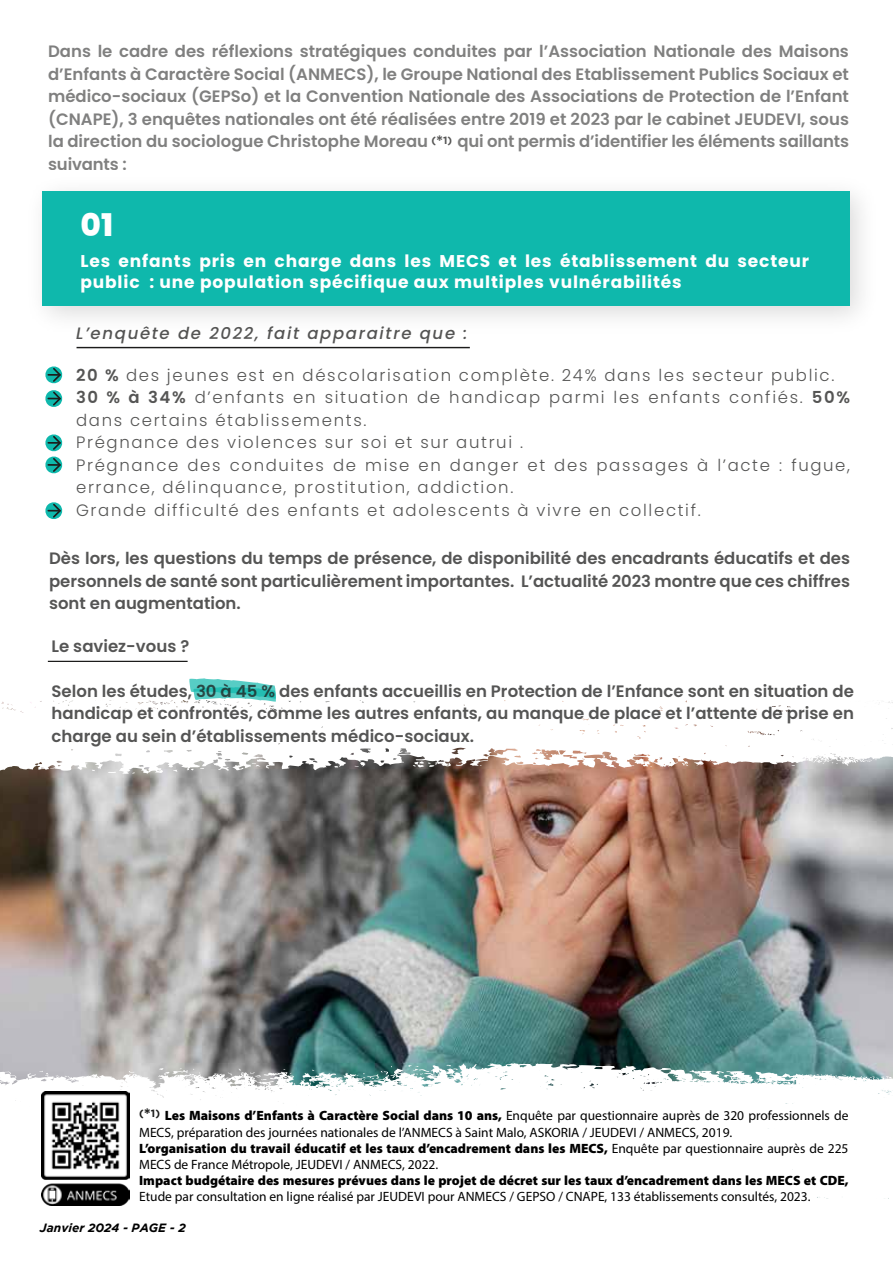
<style>
.page{position:relative;width:893px;height:1263px;background:#fff}
.page>*{position:absolute;margin:0;border:0;box-sizing:border-box;transform-origin:0 0}
.t1{font:800 31.2px "Poppins";color:#fff}
.t2{font:700 17.1px/20.4px "Poppins";letter-spacing:.05em;color:#fff}
.t3{font:600 16.5px/22.5px "Poppins";color:rgb(28 28 27/.75);text-align:justify}
.t4{font:300 16.5px/22.5px "Poppins";letter-spacing:.1em;color:rgb(28 28 27/.75)}
.t5{font:italic 500 16.5px "Poppins";letter-spacing:.1em;color:rgb(28 28 27/.75)}
.t6{font:13.5px/16.2px "Myriad Pro";color:#000}
.t7{font:900 13.5px "Myriad Pro";color:#000}
.t8{font:italic 700 12px "Gotham";color:#000}
.s1{font-family:"Gotham";font-weight:700;color:#1c1c1b}
.s2{font-weight:600}
.s3{font-family:"Gotham";font-weight:700;font-size:16.5px;color:#1c1c1b}
.s4{font-weight:900}
</style>
<div class="page">
<img style="left:0;top:774px;width:893px;height:289px">
<svg style="left:0;top:700px;width:893px;height:74px"></svg>
<svg style="left:867px;top:759px;width:10px;height:3px"></svg>
<svg style="left:812px;top:760px;width:26px;height:6px"></svg>
<svg style="left:0;top:1063px;width:893px;height:46px"></svg>
<svg style="left:863px;top:1076px;width:30px;height:7px"></svg>
<svg style="left:311px;top:1081px;width:10px;height:5px"></svg>
<svg style="left:7px;top:1082px;width:8px;height:4px"></svg>
<svg style="left:446px;top:1065px;width:12px;height:5px"></svg>
<svg style="left:408px;top:1065px;width:31px;height:14px"></svg>
<svg style="left:159px;top:1068px;width:43px;height:13px"></svg>
<svg style="left:129px;top:1071px;width:11px;height:5px"></svg>
<svg style="left:228px;top:1069px;width:39px;height:12px"></svg>
<svg style="left:357px;top:1066px;width:42px;height:16px"></svg>
<svg style="left:775px;top:1073px;width:78px;height:13px"></svg>
<hr style="left:77px;top:347px;width:393px;height:1px;background:#1c1c1b">
<svg style="left:45px;top:434px;width:18px;height:40px"></svg>
<svg style="left:45px;top:502px;width:18px;height:17px"></svg>
<svg style="left:45px;top:366px;width:18px;height:41px"></svg>
<img style="left:42px;top:191px;width:820px;height:127px">
<div style="left:43px;top:192px;width:806px;height:114px;background:#0fb8ac"></div>
<svg style="left:152px;top:678px;width:126px;height:24px"></svg>
<hr style="left:48px;top:661px;width:140px;height:1px;background:#1c1c1b">
<img style="left:41px;top:1091px;width:88px;height:114px">
<p class="t3" style="left:48px;top:40px;width:802px">Dans le cadre des réflexions stratégiques conduites par l’Association Nationale des Maisons d’Enfants à Caractère Social (ANMECS), le Groupe National des Etablissement Publics Sociaux et médico-sociaux (GEPSo) et la Convention Nationale des Associations de Protection de l’Enfant (CNAPE), 3 enquêtes nationales ont été réalisées entre 2019 et 2023 par le cabinet JEUDEVI, sous la direction du sociologue Christophe Moreau <sup>(</sup><span class="s1">*</span><sup>1)</sup> qui ont permis d’identifier les éléments saillants suivants :</p>
<h1 class="t1" style="left:80px;top:207px;width:34px">01</h1>
<p class="t2" style="left:80px;top:251px;width:730px">Les enfants pris en charge dans les MECS et les établissement du secteur public : une population spécifique aux multiples vulnérabilités</p>
<p class="t5" style="left:76px;top:324px;width:393px">L’enquête de 2022, fait apparaitre que :</p>
<p class="t4" style="left:49px;top:364px;width:787px"><span class="s2">- 20 %</span> des jeunes est en déscolarisation complète. 24% dans les secteur public.</p>
<p class="t4" style="left:76px;top:386px;width:775px;text-indent:-27px"><span class="s2">- 30 % à 34%</span> d’enfants en situation de handicap parmi les enfants confiés. <span class="s2">50% </span>dans certains établissements.</p>
<p class="t4" style="left:49px;top:431px;width:475px">- Prégnance des violences sur soi et sur autrui .</p>
<p class="t4" style="left:76px;top:454px;width:776px;text-indent:-27px">- Prégnance des conduites de mise en danger et des passages à l’acte : fugue, errance, délinquance, prostitution, addiction.</p>
<p class="t4" style="left:49px;top:499px;width:653px">- Grande difficulté des enfants et adolescents à vivre en collectif.</p>
<p class="t3" style="left:49px;top:547px;width:802px">Dès lors, les questions du temps de présence, de disponibilité des encadrants éducatifs et des personnels de santé sont particulièrement importantes. L’actualité 2023 montre que ces chiffres sont en augmentation.</p>
<p class="t3" style="left:52px;top:635px;width:139px">Le saviez-vous ?</p>
<p class="t3" style="left:52px;top:680px;width:804px">Selon les études, 30 à 45 % des enfants accueillis en Protection de l’Enfance sont en situation de handicap et confrontés, comme les autres enfants, au manque de place et l’attente de prise en charge au sein d’établissements médico-sociaux.</p>
<p class="t6" style="left:139px;top:1107px;width:711px"><sup>(</sup><span class="s3">*</span><sup>1)</sup> <span class="s4">Les Maisons d’Enfants à Caractère Social dans 10 ans,</span> Enquête par questionnaire auprès de 320 professionnels de MECS, préparation des journées nationales de l’ANMECS à Saint Malo, ASKORIA / JEUDEVI / ANMECS, 2019.<br><span class="s4">L’organisation du travail éducatif et les taux d’encadrement dans les MECS,</span> Enquête par questionnaire auprès de 225<br>MECS de France Métropole, JEUDEVI / ANMECS, 2022.</p>
<p class="t7" style="left:139px;top:1171px;width:711px">Impact budgétaire des mesures prévues dans le projet de décret sur les taux d’encadrement dans les MECS et CDE,</p>
<p class="t6" style="left:139px;top:1188px;width:673px">Etude par consultation en ligne réalisé par JEUDEVI pour ANMECS / GEPSO / CNAPE, 133 établissements consultés, 2023.</p>
<p class="t8" style="left:40px;top:1220px;width:147px">Janvier 2024 - PAGE - 2</p>
</div>
